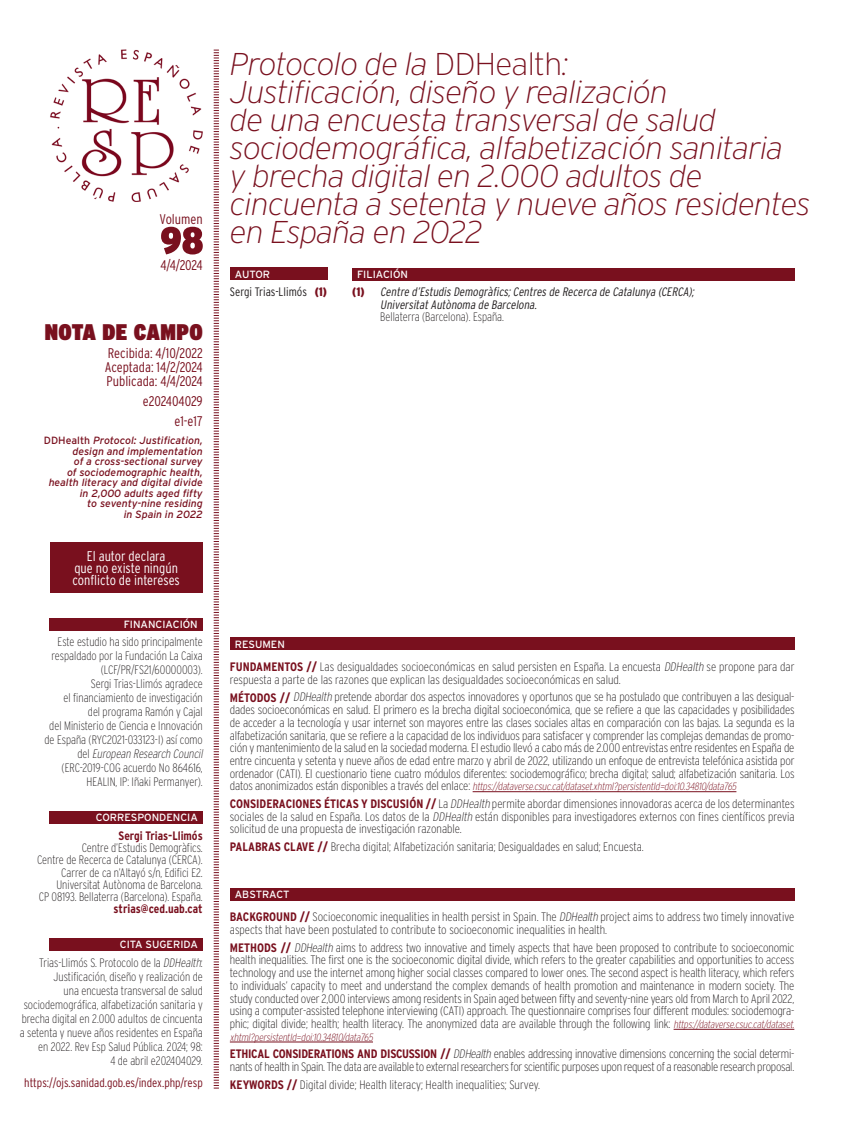
<style>
.page{position:relative;width:844px;height:1141px;background:#fff}
.page>*{position:absolute;margin:0;border:0;box-sizing:border-box;transform-origin:0 0}
.t1{font:italic 200 31.5px/28px "Interstate";letter-spacing:-.02em;color:#79101e}
.t2{font:900 22.57px "Interstate Condensed";letter-spacing:.02em;color:#79101e}
.t3{font:300 14px/14px "Interstate Condensed";color:#79101e;text-align:justify}
.t4{font:300 14px/12.2px "Interstate Condensed";color:#fff;text-align:center}
.t5{font:200 12.25px/12.8px "Interstate Condensed";letter-spacing:-.01em;color:#231f20;scale:1.05 1}
.t6{font:200 12.25px/14px "Interstate Condensed";letter-spacing:-.01em;color:#231f20;text-align:right}
.t7{font:italic 300 12.25px/12.2px "Interstate Condensed";color:#231f20}
.t8{font:300 12.25px "Interstate Condensed";color:#79101e}
.t9{font:700 12.25px "Interstate Condensed";color:#79101e}
.t10{font:300 12.25px "Interstate Condensed";color:#231f20}
.t11{font:italic 10.5px/10.5px "Interstate";color:#79101e;text-align:right}
.t12{font:italic 200 10.5px "Interstate Condensed";color:#79101e;scale:1.05 1}
.t13{font:10.5px "Interstate";color:#fff}
.s1{font-style:normal}
.s2{font-style:italic}
.s3{font-weight:900;color:#79101e}
.s4{font-weight:900;font-style:normal;color:#79101e}
.s5{font-weight:700;color:#79101e}
.s6{font-style:normal;font-size:12.25px;color:#231f20}
.s7{font-style:italic;font-size:10.5px;color:#79101e}
</style>
<div class="page">
<div style="left:230px;top:638px;width:564px;height:12px;background:#79101e"></div>
<hr style="left:472px;top:791px;width:264px;height:1px;background:#79101e">
<div style="left:230px;top:888px;width:564px;height:13px;background:#79101e"></div>
<hr style="left:673px;top:1029px;width:121px;height:1px;background:#79101e">
<hr style="left:230px;top:1042px;width:143px;height:1px;background:#79101e">
<div style="left:50px;top:811px;width:153px;height:13px;background:#79101e"></div>
<div style="left:50px;top:938px;width:153px;height:13px;background:#79101e"></div>
<div style="left:230px;top:267px;width:97px;height:13px;background:#79101e"></div>
<div style="left:352px;top:268px;width:442px;height:12px;background:#79101e"></div>
<div style="left:50px;top:618px;width:153px;height:12px;background:#79101e"></div>
<div style="left:50px;top:543px;width:153px;height:50px;background:#79101e"></div>
<svg style="left:161px;top:227px;width:42px;height:28px"></svg>
<img style="left:50px;top:50px;width:153px;height:152px">
<svg style="left:213px;top:49px;width:6px;height:1040px"></svg>
<p class="t3" style="left:160px;top:212px;width:45px">Volumen</p>
<p class="t3" style="left:160px;top:257px;width:44px">4/4/2024</p>
<h2 class="t2" style="left:45px;top:319px;width:159px">NOTA DE CAMPO</h2>
<p class="t3" style="left:105px;top:346px;width:99px">Recibida: 4/10/2022<br>Aceptada: 14/2/2024<br>Publicada: 4/4/2024</p>
<p class="t3" style="left:143px;top:391px;width:61px;line-height:19.9px;text-align:right">e202404029 e1-e17</p>
<p class="t11" style="left:44px;top:435px;width:160px"><span class="s1">DDHealth</span> Protocol: Justification, design and implementation<br>of a cross-sectional survey<br>of sociodemographic health, health literacy and digital divide in 2,000 adults aged fifty<br>to seventy-nine residing<br>in Spain in 2022</p>
<p class="t4" style="left:73px;top:550px;width:109px">El autor declara<br>que no existe ningún conflicto de intereses</p>
<p class="t13" style="left:124px;top:618px;width:75px">FINANCIACIÓN</p>
<p class="t6" style="left:44px;top:635px;width:162px">Este estudio ha sido principalmente respaldado por la Fundación La Caixa (LCF/PR/FS21/60000003).<br>Sergi Trias-Llimós agradece<br>el financiamiento de investigación<br>del programa Ramón y Cajal<br>del Ministerio de Ciencia e Innovación de España (RYC2021-033123-I) así como d e l <span class="s2">European Research Council </span>(ERC-2019-COG acuerdo No 864616, HEALIN, IP: Iñaki Permanyer).</p>
<p class="t13" style="left:96px;top:812px;width:103px">CORRESPONDENCIA</p>
<p class="t9" style="left:119px;top:829px;width:86px">Sergi Trias-Llimós</p>
<p class="t6" style="left:37px;top:842px;width:167px;line-height:12.2px">Centre d’Estudis Demogràfics.<br>Centre de Recerca de Catalunya (CERCA).<br>Carrer de ca n’Altayó s/n, Edifici E2.<br>Universitat Autònoma de Barcelona.<br>CP 08193. Bellaterra (Barcelona). España.</p>
<p class="t9" style="left:114px;top:902px;width:91px">strias@ced.uab.cat</p>
<p class="t13" style="left:120px;top:939px;width:79px">CITA SUGERIDA</p>
<p class="t6" style="left:20px;top:955px;width:185px">Trias-Llimós S. Protocolo de la <span class="s2">DDHealth</span>:<br>Justificación, diseño y realización de<br>una encuesta transversal de salud sociodemográfica, alfabetización sanitaria y brecha digital en 2.000 adultos de cincuenta a setenta y nueve años residentes en España en 2022. Rev Esp Salud Pública. 2024; 98:<br>4 de abril e202404029.</p>
<p class="t8" style="left:24px;top:1075px;width:180px">https://ojs.sanidad.gob.es/index.php/resp</p>
<p class="t1" style="left:230px;top:50px;width:582px">Protocolo de la <span class="s1">DDHealth</span>:<br>Justificación, diseño y realización<br>de una encuesta transversal de salud sociodemográfica, alfabetización sanitaria<br>y brecha digital en 2.000 adultos de cincuenta a setenta y nueve años residentes en España en 2022</p>
<p class="t13" style="left:235px;top:268px;width:37px">AUTOR</p>
<p class="t10" style="left:230px;top:285px;width:99px">Sergi Trias-Llimós <span class="s3">(1)</span></p>
<p class="t13" style="left:357px;top:268px;width:52px">FILIACIÓN</p>
<p class="t7" style="left:380px;top:286px;width:318px;text-indent:-28px"><span class="s4">( 1 )</span> Centre d’Estudis Demogràfics;Centres de Recerca de Catalunya (CERCA);<br>UniversitatAutònoma de Barcelona.</p>
<p class="t6" style="left:380px;top:310px;width:125px">Bellaterra (Barcelona). España.</p>
<p class="t13" style="left:235px;top:638px;width:51px">RESUMEN</p>
<p class="t5" style="left:230px;top:660px;width:539px"><span class="s5">FUNDAMENTOS //</span> Las desigualdades socioeconómicas en salud persisten en España. La encuesta <span class="s2">DDHealth</span> se propone para dar respuesta a parte de las razones que explican las desigualdades socioeconómicas en salud.</p>
<p class="t5" style="left:230px;top:691px;width:539px;text-align:justify"><span class="s5">MÉTODOS //</span> <span class="s2">DDHealth</span> pretende abordar dos aspectos innovadores y oportunos que se ha postulado que contribuyen a las desigual&shy;dades socioeconómicas en salud. El primero es la brecha digital socioeconómica, que se refiere a que las capacidades y posibilidades de acceder a la tecnología y usar internet son mayores entre las clases sociales altas en comparación con las bajas. La segunda es la alfabetización sanitaria, que se refiere a la capacidad de los individuos para satisfacer y comprender las complejas demandas de promo&shy;ción y mantenimiento de la salud en la sociedad moderna. El estudio llevó a cabo más de 2.000 entrevistas entre residentes en España de entre cincuenta y setenta y nueve años de edad entre marzo y abril de 2022, utilizando un enfoque de entrevista telefónica asistida por ordenador (CATI). El cuestionario tiene cuatro módulos diferentes: sociodemográfico; brecha digital; salud; alfabetización sanitaria. Los</p>
<p class="t12" style="left:230px;top:781px;width:485px"><span class="s6">d a t o s a n o n i m i z a d o s e s t á n d i s p o n i b l e s a t r a v é s d e l e n l a c e :</span> https://dataverse.csuc.cat/dataset.xhtml?persistentId=doi:10.34810/data765</p>
<p class="t5" style="left:230px;top:797px;width:539px;text-align:justify"><span class="s5">CONSIDERACIONES ÉTICAS Y DISCUSIÓN //</span> La <span class="s2">DDHealth</span> permite abordar dimensiones innovadoras acerca de los determinantes sociales de la salud en España. Los datos de la <span class="s2">DDHealth</span> están disponibles para investigadores externos con fines científicos previa solicitud de una propuesta de investigación razonable.</p>
<p class="t5" style="left:230px;top:840px;width:395px"><span class="s5">PALABRAS CLAVE //</span> Brecha digital; Alfabetización sanitaria; Desigualdades en salud; Encuesta.</p>
<p class="t13" style="left:235px;top:889px;width:56px">ABSTRACT</p>
<p class="t5" style="left:230px;top:911px;width:539px"><span class="s5">BACKGROUND //</span> Socioeconomic inequalities in health persist in Spain. The <span class="s2">DDHealth</span> project aims to address two timely innovative aspects that have been postulated to contribute to socioeconomic inequalities in health.</p>
<p class="t5" style="left:230px;top:941px;width:541px"><span class="s5">METHODS //</span> <span class="s2">DDHealth</span> aims to address two innovative and timely aspects that have been proposed to contribute to socioeconomic health inequalities. The first one is the socioeconomic digital divide, which refers to the greater capabilities and opportunities to access technology and use the internet among higher social classes compared to lower ones. The second aspect is health literacy, which refers to individuals’ capacity to meet and understand the complex demands of health promotion and maintenance in modern society. The study conducted over 2,000 interviews among residents in Spain aged between fifty and seventy-nine years old from March to April 2022, using a computer-assisted telephone interviewing (CATI) approach. The questionnaire comprises four different modules: sociodemogra&shy;phic; digital divide; health; health literacy. The anonymized data are available through the following link: <span class="s7">https://dataverse.csuc.cat/dataset.</span></p>
<p class="t12" style="left:230px;top:1031px;width:140px">xhtml?persistentId=doi:10.34810/data765</p>
<p class="t5" style="left:230px;top:1048px;width:539px"><span class="s5">ETHICAL CONSIDERATIONS AND DISCUSSION //</span> <span class="s2">DDHealth</span> enables addressing innovative dimensions concerning the social determi&shy;nants of health in Spain. The data are available to external researchers for scientific purposes upon request of a reasonable research proposal.</p>
<p class="t5" style="left:230px;top:1078px;width:297px"><span class="s5">KEYWORDS //</span> Digital divide; Health literacy; Health inequalities; Survey.</p>
</div>
